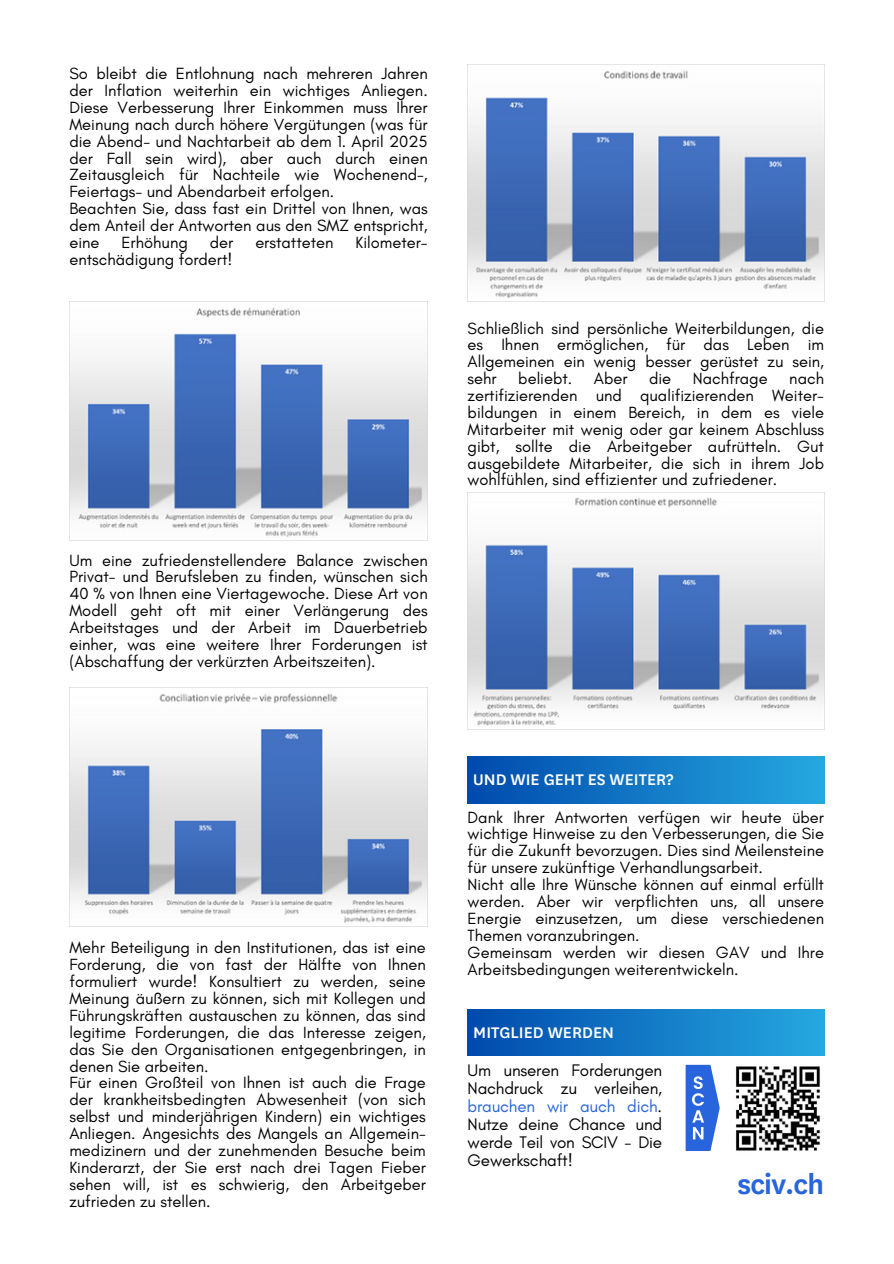
<style>
.page{position:relative;width:894px;height:1264px;background:#fff}
.page>*{position:absolute;margin:0;border:0;box-sizing:border-box;transform-origin:0 0}
.t1{font:600 31.5px "National";letter-spacing:-.025em;color:#2864db}
.t2{font:500 18px "National";color:#fff}
.t3{font:17.1px/18px "Glacial Indifference";letter-spacing:-.01em;color:#000;text-align:justify}
.t4{font:16.5px/16.8px "Glacial Indifference";color:#000;text-align:justify}
.s1{color:#2864db}
</style>
<div class="page">
<img style="left:467px;top:492px;width:357px;height:237px">
<img style="left:69px;top:302px;width:358px;height:238px">
<img style="left:467px;top:64px;width:357px;height:238px">
<img style="left:69px;top:688px;width:358px;height:238px">
<div style="left:467px;top:756px;width:356px;height:47px;background:linear-gradient(to right,#004aad,#25a8df)"></div>
<div style="left:467px;top:1009px;width:357px;height:46px;background:linear-gradient(to right,#004aad,#26a8e0)"></div>
<svg style="left:685px;top:1064px;width:34px;height:86px"></svg>
<img style="left:736px;top:1066px;width:84px;height:85px">
<p class="t4" style="left:69px;top:65px;width:360px">So bleibt die Entlohnung nach mehreren Jahren der Inflation weiterhin ein wichtiges Anliegen.<br>Diese Verbesserung Ihrer Einkommen muss Ihrer Meinung nach durch höhere Vergütungen (was für die Abend- und Nachtarbeit ab dem 1. April 2025 der Fall sein wird), aber auch durch einen Zeitausgleich für Nachteile wie Wochenend-, Feiertags- und Abendarbeit erfolgen.</p>
<p class="t4" style="left:69px;top:200px;width:360px">Beachten Sie, dass fast ein Drittel von Ihnen, was dem Anteil der Antworten aus den SMZ entspricht, eine</p>
<p class="t4" style="left:121px;top:234px;width:68px">Erhöhung</p>
<p class="t4" style="left:210px;top:234px;width:25px">der</p>
<p class="t4" style="left:255px;top:234px;width:80px">erstatteten</p>
<p class="t4" style="left:355px;top:234px;width:74px">Kilometer-</p>
<p class="t4" style="left:69px;top:251px;width:164px">entschädigung fordert!</p>
<p class="t4" style="left:69px;top:551px;width:360px">Um eine zufriedenstellendere Balance zwischen Privat- und Berufsleben zu finden, wünschen sich 40 % von Ihnen eine Viertagewoche. Diese Art von Modell geht oft mit einer Verlängerung des Arbeitstages und der Arbeit im Dauerbetrieb einher, was eine weitere Ihrer Forderungen ist (Abschaffung der verkürzten Arbeitszeiten).</p>
<p class="t4" style="left:467px;top:319px;width:358px">Schließlich sind persönliche Weiterbildungen, die es Ihnen ermöglichen, für das Leben im Allgemeinen ein wenig besser gerüstet zu sein, sehr</p>
<p class="t4" style="left:467px;top:370px;width:358px;text-indent:321px">nach zertifizierenden und qualifizierenden Weiter&shy;bildungen in einem Bereich, in dem es viele Mitarbeiter mit wenig oder gar keinem Abschluss gibt, sollte die Arbeitgeber aufrütteln. Gut ausgebildete Mitarbeiter, die sich in ihrem Job wohlfühlen, sind effizienter und zufriedener.</p>
<p class="t4" style="left:518px;top:370px;width:56px">beliebt.</p>
<p class="t4" style="left:593px;top:370px;width:35px">Aber</p>
<p class="t4" style="left:649px;top:370px;width:24px">die</p>
<p class="t4" style="left:692px;top:370px;width:76px">Nachfrage</p>
<h2 class="t4" style="left:69px;top:939px;width:358px">Mehr Beteiligung in den Institutionen, das ist eine Forderung, die von fast der Hälfte von Ihnen formuliert wurde! Konsultiert zu werden, seine Meinung äußern zu können, sich mit Kollegen und Führungskräften austauschen zu können, das sind legitime Forderungen, die das Interesse zeigen, das Sie den Organisationen entgegenbringen, in denen Sie arbeiten.</h2>
<p class="t4" style="left:69px;top:1074px;width:358px">Für einen Großteil von Ihnen ist auch die Frage der krankheitsbedingten Abwesenheit (von sich selbst und minderjährigen Kindern) ein wichtiges Anliegen. Angesichts des Mangels an Allgemein&shy;medizinern und der zunehmenden Besuche beim Kinderarzt, der Sie erst nach drei Tagen Fieber sehen will, ist es schwierig, den Arbeitgeber zufrieden zu stellen.</p>
<p class="t2" style="left:473px;top:769px;width:202px">UND WIE GEHT ES WEITER?</p>
<p class="t4" style="left:467px;top:808px;width:358px">Dank Ihrer Antworten verfügen wir heute über wichtige Hinweise zu den Verbesserungen, die Sie für die Zukunft bevorzugen. Dies sind Meilensteine für unsere zukünftige Verhandlungsarbeit.</p>
<p class="t4" style="left:467px;top:875px;width:358px">Nicht alle Ihre Wünsche können auf einmal erfüllt werden. Aber wir verpflichten uns, all unsere Energie einzusetzen, um diese verschiedenen Themen voranzubringen.</p>
<p class="t4" style="left:467px;top:943px;width:358px">Gemeinsam werden wir diesen GAV und Ihre<br>Arbeitsbedingungen weiterentwickeln.</p>
<p class="t2" style="left:473px;top:1022px;width:142px">MITGLIED WERDEN</p>
<p class="t3" style="left:467px;top:1061px;width:196px">Um unseren Forderungen Nachdruck zu verleihen, <span class="s1">brauchen wir auch dich</span>.<br>Nutze deine Chance und werde Teil von SCIV - Die Gewerkschaft!</p>
<p class="t1" style="left:737px;top:1166px;width:88px">sciv.ch</p>
</div>
